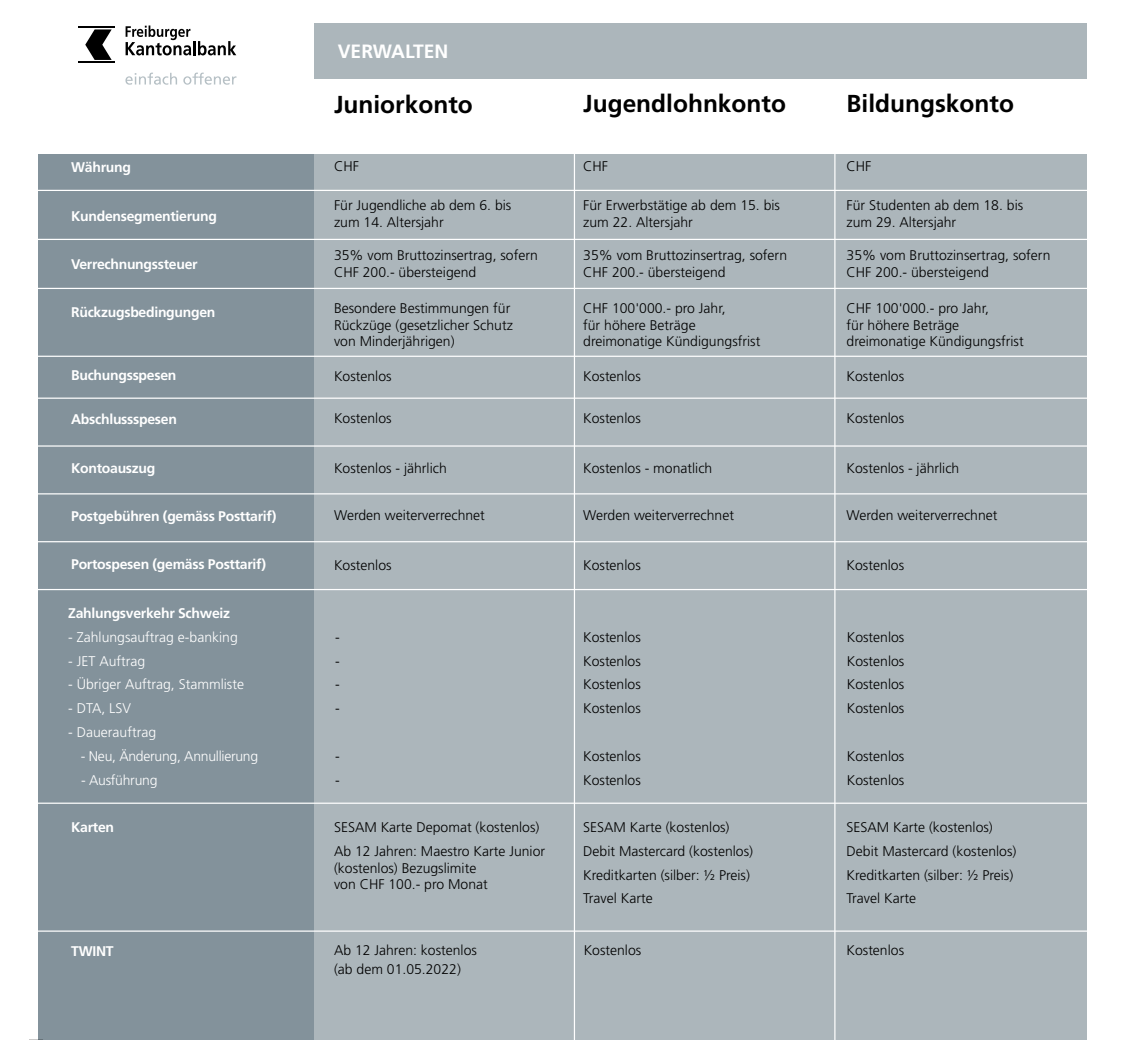
<style>
.page{position:relative;width:1141px;height:1042px;background:#fff}
.page>*{position:absolute;margin:0;border:0;box-sizing:border-box;transform-origin:0 0}
.t1{font:700 24.5px "Frutiger";color:#000}
.t2{font:700 19.25px "Frutiger";color:#fff}
.t3{font:300 14px/23.8px "Frutiger";color:#000}
.t4{font:700 14px "Frutiger";letter-spacing:-.02em;color:#fff}
.t5{font:300 14px "Frutiger";color:#fff}
.t6{font:300 14px "Frutiger";letter-spacing:-.02em;color:#fff}
</style>
<div class="page">
<div style="left:314px;top:23px;width:772px;height:56px;background:#acb6bb"></div>
<div style="left:314px;top:154px;width:772px;height:885px;background:#acb6bb"></div>
<div style="left:39px;top:154px;width:275px;height:885px;background:#83929b"></div>
<hr style="left:574px;top:114px;width:1px;height:925px;background:#fff">
<hr style="left:834px;top:114px;width:1px;height:925px;background:#fff">
<hr style="left:78px;top:26px;width:37px;height:2px;background:#000">
<hr style="left:78px;top:62px;width:37px;height:1px;background:#000">
<svg style="left:85px;top:29px;width:27px;height:31px"></svg>
<svg style="left:126px;top:25px;width:65px;height:30px"></svg>
<hr style="left:193px;top:41px;width:3px;height:14px;background:#000">
<svg style="left:198px;top:41px;width:38px;height:14px"></svg>
<svg style="left:125px;top:73px;width:52px;height:12px"></svg>
<svg style="left:183px;top:73px;width:53px;height:12px"></svg>
<hr style="left:30px;top:190px;width:1056px;height:1px;background:#fff">
<hr style="left:30px;top:239px;width:1056px;height:1px;background:#fff">
<hr style="left:30px;top:288px;width:1056px;height:1px;background:#fff">
<hr style="left:30px;top:356px;width:1056px;height:1px;background:#fff">
<hr style="left:30px;top:397px;width:1056px;height:2px;background:#fff">
<hr style="left:30px;top:445px;width:1056px;height:2px;background:#fff">
<hr style="left:30px;top:493px;width:1056px;height:1px;background:#fff">
<hr style="left:30px;top:541px;width:1056px;height:1px;background:#fff">
<hr style="left:30px;top:589px;width:1056px;height:1px;background:#fff">
<hr style="left:30px;top:802px;width:1056px;height:2px;background:#fff">
<hr style="left:30px;top:930px;width:1056px;height:1px;background:#fff">
<p class="t4" style="left:71px;top:159px;width:61px">Währung</p>
<p class="t4" style="left:71px;top:208px;width:147px">Kundensegmentierung</p>
<p class="t4" style="left:71px;top:256px;width:128px">Verrechnungssteuer</p>
<p class="t4" style="left:71px;top:304px;width:146px">Rückzugsbedingungen</p>
<p class="t4" style="left:71px;top:366px;width:107px">Buchungsspesen</p>
<p class="t4" style="left:71px;top:411px;width:107px">Abschlussspesen</p>
<p class="t4" style="left:71px;top:460px;width:86px">Kontoauszug</p>
<p class="t4" style="left:71px;top:508px;width:207px">Postgebühren (gemäss Posttarif)</p>
<p class="t4" style="left:71px;top:556px;width:196px">Portospesen (gemäss Posttarif)</p>
<p class="t4" style="left:68px;top:605px;width:163px">Zahlungsverkehr Schweiz</p>
<p class="t5" style="left:68px;top:629px;width:171px">- Zahlungsauftrag e-banking</p>
<p class="t5" style="left:68px;top:653px;width:78px">- JET Auftrag</p>
<p class="t5" style="left:68px;top:677px;width:177px">- Übriger Auftrag, Stammliste</p>
<p class="t5" style="left:68px;top:700px;width:64px">- DTA, LSV</p>
<p class="t5" style="left:68px;top:724px;width:89px">- Dauerauftrag</p>
<p class="t6" style="left:81px;top:748px;width:179px">- Neu, Änderung, Annullierung</p>
<p class="t6" style="left:81px;top:772px;width:78px">- Ausführung</p>
<p class="t4" style="left:71px;top:819px;width:44px">Karten</p>
<h2 class="t2" style="left:338px;top:40px;width:112px">VERWALTEN</h2>
<h1 class="t1" style="left:334px;top:90px;width:140px">Juniorkonto</h1>
<p class="t3" style="left:334px;top:155px;width:26px">CHF</p>
<p class="t3" style="left:334px;top:197px;width:179px;line-height:16.8px">Für Jugendliche ab dem 6. bis zum 14. Altersjahr</p>
<h1 class="t1" style="left:583px;top:89px;width:204px">Jugendlohnkonto</h1>
<p class="t3" style="left:583px;top:155px;width:26px">CHF</p>
<p class="t3" style="left:583px;top:197px;width:198px;line-height:16.8px">Für Erwerbstätige ab dem 15. bis zum 22. Altersjahr</p>
<p class="t3" style="left:334px;top:247px;width:206px;line-height:16.8px">35% vom Bruttozinsertrag, sofern<br>CHF 200.- übersteigend</p>
<p class="t3" style="left:583px;top:247px;width:206px;line-height:16.8px">35% vom Bruttozinsertrag, sofern<br>CHF 200.- übersteigend</p>
<p class="t3" style="left:334px;top:299px;width:180px;line-height:16.8px">Besondere Bestimmungen für<br>Rückzüge (gesetzlicher Schutz von Minderjährigen)</p>
<p class="t3" style="left:334px;top:364px;width:59px">Kostenlos</p>
<p class="t3" style="left:334px;top:406px;width:59px">Kostenlos</p>
<p class="t3" style="left:334px;top:456px;width:114px">Kostenlos - jährlich</p>
<p class="t3" style="left:583px;top:299px;width:179px;line-height:16.8px">CHF 100'000.- pro Jahr,<br>für höhere Beträge dreimonatige Kündigungsfrist</p>
<p class="t3" style="left:583px;top:364px;width:59px">Kostenlos</p>
<p class="t3" style="left:583px;top:406px;width:59px">Kostenlos</p>
<p class="t3" style="left:583px;top:456px;width:131px">Kostenlos - monatlich</p>
<h1 class="t1" style="left:847px;top:89px;width:169px">Bildungskonto</h1>
<p class="t3" style="left:847px;top:155px;width:26px">CHF</p>
<p class="t3" style="left:847px;top:197px;width:178px;line-height:16.8px">Für Studenten ab dem 18. bis zum 29. Altersjahr</p>
<p class="t3" style="left:847px;top:247px;width:206px;line-height:16.8px">35% vom Bruttozinsertrag, sofern<br>CHF 200.- übersteigend</p>
<p class="t3" style="left:847px;top:299px;width:179px;line-height:16.8px">CHF 100'000.- pro Jahr,<br>für höhere Beträge dreimonatige Kündigungsfrist</p>
<p class="t3" style="left:847px;top:364px;width:59px">Kostenlos</p>
<p class="t3" style="left:847px;top:406px;width:59px">Kostenlos</p>
<p class="t3" style="left:847px;top:456px;width:114px">Kostenlos - jährlich</p>
<p class="t3" style="left:334px;top:503px;width:152px">Werden weiterverrechnet</p>
<p class="t3" style="left:583px;top:503px;width:152px">Werden weiterverrechnet</p>
<p class="t3" style="left:847px;top:503px;width:152px">Werden weiterverrechnet</p>
<p class="t3" style="left:334px;top:553px;width:59px">Kostenlos</p>
<p class="t3" style="left:335px;top:625px;width:6px;text-align:justify">- - - -</p>
<p class="t3" style="left:335px;top:744px;width:6px">- -</p>
<p class="t3" style="left:334px;top:815px;width:213px">SESAM Karte Depomat (kostenlos)<br>Ab 12 Jahren: Maestro Karte Junior</p>
<p class="t3" style="left:334px;top:859px;width:155px;line-height:16.8px">(kostenlos) Bezugslimite von CHF 100.- pro Monat</p>
<p class="t3" style="left:583px;top:553px;width:59px">Kostenlos</p>
<p class="t3" style="left:583px;top:625px;width:59px;text-align:justify">Kostenlos Kostenlos Kostenlos Kostenlos</p>
<p class="t3" style="left:583px;top:744px;width:59px">Kostenlos<br>Kostenlos</p>
<p class="t3" style="left:583px;top:815px;width:171px">SESAM Karte (kostenlos)<br>Debit Mastercard (kostenlos)<br>Kreditkarten (silber: ½ Preis)<br>Travel Karte</p>
<p class="t3" style="left:847px;top:553px;width:59px">Kostenlos</p>
<p class="t3" style="left:847px;top:625px;width:59px;text-align:justify">Kostenlos Kostenlos Kostenlos Kostenlos</p>
<p class="t3" style="left:847px;top:744px;width:59px">Kostenlos<br>Kostenlos</p>
<p class="t3" style="left:847px;top:815px;width:171px">SESAM Karte (kostenlos)<br>Debit Mastercard (kostenlos)<br>Kreditkarten (silber: ½ Preis)<br>Travel Karte</p>
<p class="t4" style="left:71px;top:943px;width:44px">TWINT</p>
<p class="t3" style="left:584px;top:938px;width:59px">Kostenlos</p>
<p class="t3" style="left:847px;top:938px;width:59px">Kostenlos</p>
<p class="t3" style="left:334px;top:941px;width:144px;line-height:18.4px">Ab 12 Jahren: kostenlos (ab dem 01.05.2022)</p>
</div>
